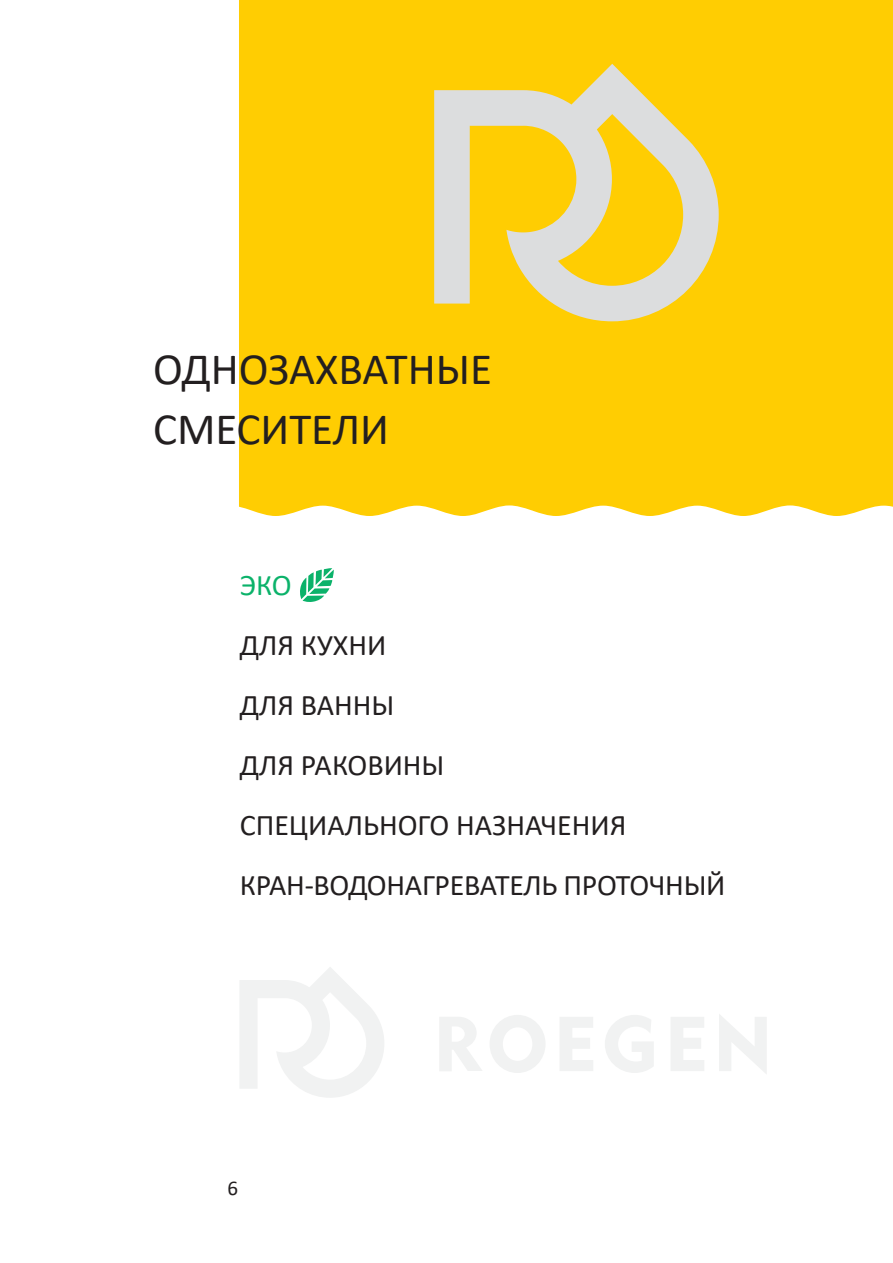
<style>
.page{position:relative;width:893px;height:1263px;background:#fff}
.page>*{position:absolute;margin:0;border:0;box-sizing:border-box;transform-origin:0 0}
.t1{font:45px/60px "Calibri";color:#231f20}
.t2{font:30px/60px "Calibri";color:#231f20}
.t3{font:30px "Calibri";color:#0bb26a}
.t4{font:21px "Calibri";color:#231f20}
</style>
<div class="page">
<div style="left:239px;top:0;width:654px;height:516px;background:#ffcd02"></div>
<svg style="left:240px;top:967px;width:527px;height:131px"></svg>
<svg style="left:434px;top:64px;width:285px;height:257px;background:#efd464"></svg>
<svg style="left:300px;top:568px;width:34px;height:34px"></svg>
<h1 class="t1" style="left:153px;top:338px;width:340px">ОДНОЗАХВАТНЫЕ<br>СМЕСИТЕЛИ</h1>
<p class="t3" style="left:240px;top:564px;width:53px">ЭКО</p>
<p class="t2" style="left:240px;top:614px;width:487px">ДЛЯ КУХНИ<br>ДЛЯ ВАННЫ<br>ДЛЯ РАКОВИНЫ<br>СПЕЦИАЛЬНОГО НАЗНАЧЕНИЯ<br>КРАН-ВОДОНАГРЕВАТЕЛЬ ПРОТОЧНЫЙ</p>
<p class="t4" style="left:227px;top:1173px;width:12px">6</p>
</div>
